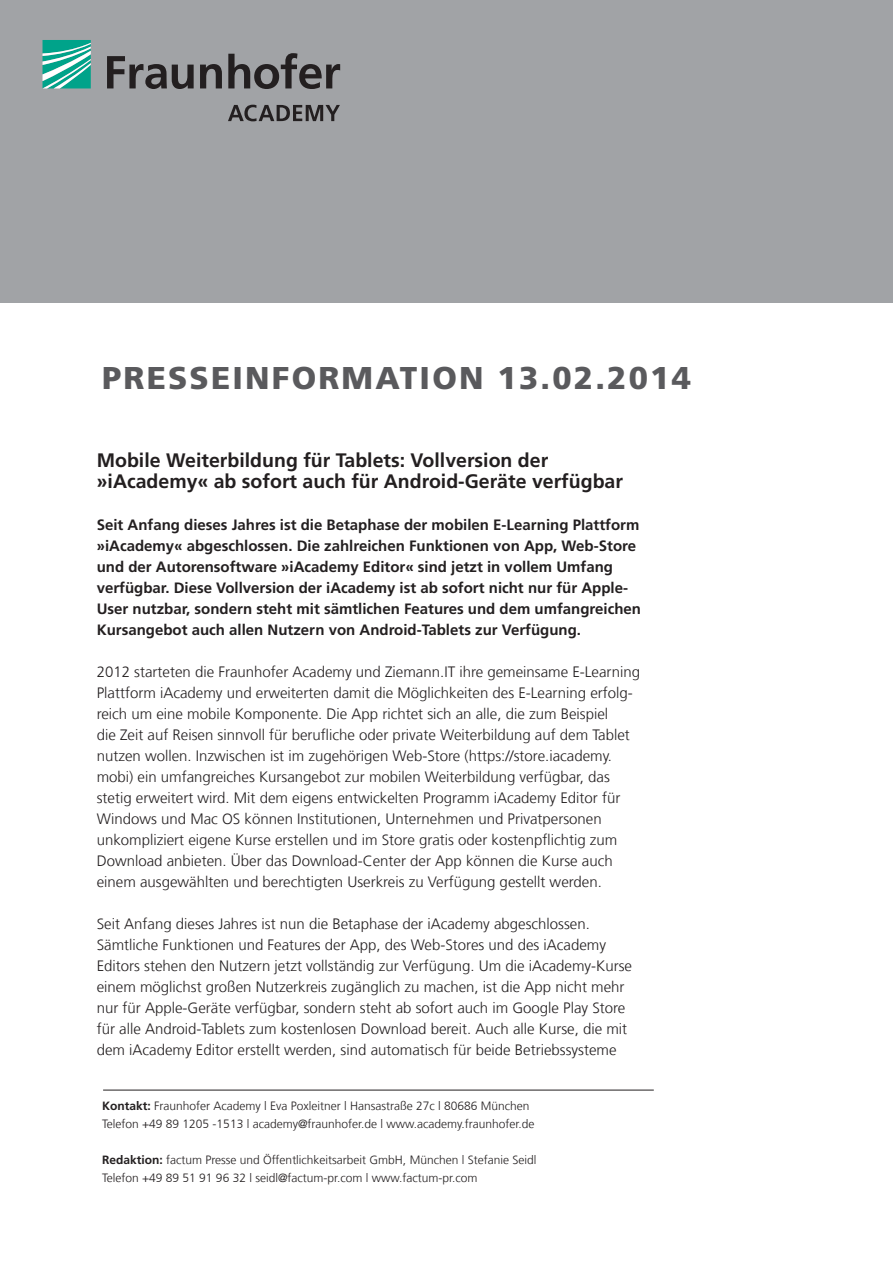
<style>
.page{position:relative;width:893px;height:1263px;background:#fff}
.page>*{position:absolute;margin:0;border:0;box-sizing:border-box;transform-origin:0 0}
._00_Titel{font:900 31.5px "Frutiger LT Com";letter-spacing:.07em;color:#5a5a5d}
._08_Kontakt{font:700 19.5px/21px "Frutiger LT Com";color:#231f20}
._08_Kontakt-2{font:300 15px/21px "Frutiger LT Com";color:#231f20}
._08_Kontakt-3{font:700 15px/21px "Frutiger LT Com";color:#231f20}
._08_Kontakt-4{font:300 12px "Frutiger LT Com";color:#231f20}
.s1{font-weight:700}
</style>
<div class="page">
<div style="left:0;top:0;width:893px;height:302px;background:#a1a3a6"></div>
<svg style="left:43px;top:40px;width:48px;height:48px;background:#4bbbaa"></svg>
<svg style="left:107px;top:53px;width:233px;height:36px"></svg>
<svg style="left:228px;top:105px;width:112px;height:16px"></svg>
<hr style="left:103px;top:1090px;width:551px;height:1px;background:#231f20">
<p class="_00_Titel" style="left:102px;top:359px;width:590px">PRESSEINFORMATION 13.02.2014</p>
<p class="_08_Kontakt" style="left:97px;top:450px;width:528px">Mobile Weiterbildung für Tablets: Vollversion der »iAcademy« ab sofort auch für Android-Geräte verfügbar</p>
<p class="_08_Kontakt-3" style="left:97px;top:514px;width:546px">Seit Anfang dieses Jahres ist die Betaphase der mobilen E-Learning Plattform »iAcademy« abgeschlossen. Die zahlreichen Funktionen von App, Web-Store und der Autorensoftware »iAcademy Editor« sind jetzt in vollem Umfang verfügbar. Diese Vollversion der iAcademy ist ab sofort nicht nur für Apple-User nutzbar, sondern steht mit sämtlichen Features und dem umfangreichen Kursangebot auch allen Nutzern von Android-Tablets zur Verfügung.</p>
<p class="_08_Kontakt-2" style="left:97px;top:661px;width:545px">2012 starteten die Fraunhofer Academy und Ziemann.IT ihre gemeinsame E-Learning Plattform iAcademy und erweiterten damit die Möglichkeiten des E-Learning erfolg&shy;reich um eine mobile Komponente. Die App richtet sich an alle, die zum Beispiel<br>die Zeit auf Reisen sinnvoll für berufliche oder private Weiterbildung auf dem Tablet nutzen wollen. Inzwischen ist im zugehörigen Web-Store (https://store.iacademy. mobi) ein umfangreiches Kursangebot zur mobilen Weiterbildung verfügbar, das stetig erweitert wird. Mit dem eigens entwickelten Programm iAcademy Editor für Windows und Mac OS können Institutionen, Unternehmen und Privatpersonen unkompliziert eigene Kurse erstellen und im Store gratis oder kostenpflichtig zum Download anbieten. Über das Download-Center der App können die Kurse auch einem ausgewählten und berechtigten Userkreis zu Verfügung gestellt werden.</p>
<p class="_08_Kontakt-2" style="left:97px;top:913px;width:537px">Seit Anfang dieses Jahres ist nun die Betaphase der iAcademy abgeschlossen.<br>Sämtliche Funktionen und Features der App, des Web-Stores und des iAcademy Editors stehen den Nutzern jetzt vollständig zur Verfügung. Um die iAcademy-Kurse einem möglichst großen Nutzerkreis zugänglich zu machen, ist die App nicht mehr nur für Apple-Geräte verfügbar, sondern steht ab sofort auch im Google Play Store für alle Android-Tablets zum kostenlosen Download bereit. Auch alle Kurse, die mit dem iAcademy Editor erstellt werden, sind automatisch für beide Betriebssysteme</p>
<p class="_08_Kontakt-4" style="left:102px;top:1098px;width:429px"><span class="s1">Kontakt:</span> Fraunhofer Academy l Eva Poxleitner l Hansastraße 27c l 80686 München</p>
<p class="_08_Kontakt-4" style="left:102px;top:1116px;width:434px">Telefon +49 89 1205 -1513 l academy@fraunhofer.de l www.academy.fraunhofer.de</p>
<p class="_08_Kontakt-4" style="left:102px;top:1152px;width:436px"><span class="s1">Redaktion:</span> factum Presse und Öffentlichkeitsarbeit GmbH, München l Stefanie Seidl</p>
<p class="_08_Kontakt-4" style="left:102px;top:1170px;width:377px">Telefon +49 89 51 91 96 32 l seidl@factum-pr.com l www.factum-pr.com</p>
</div>
